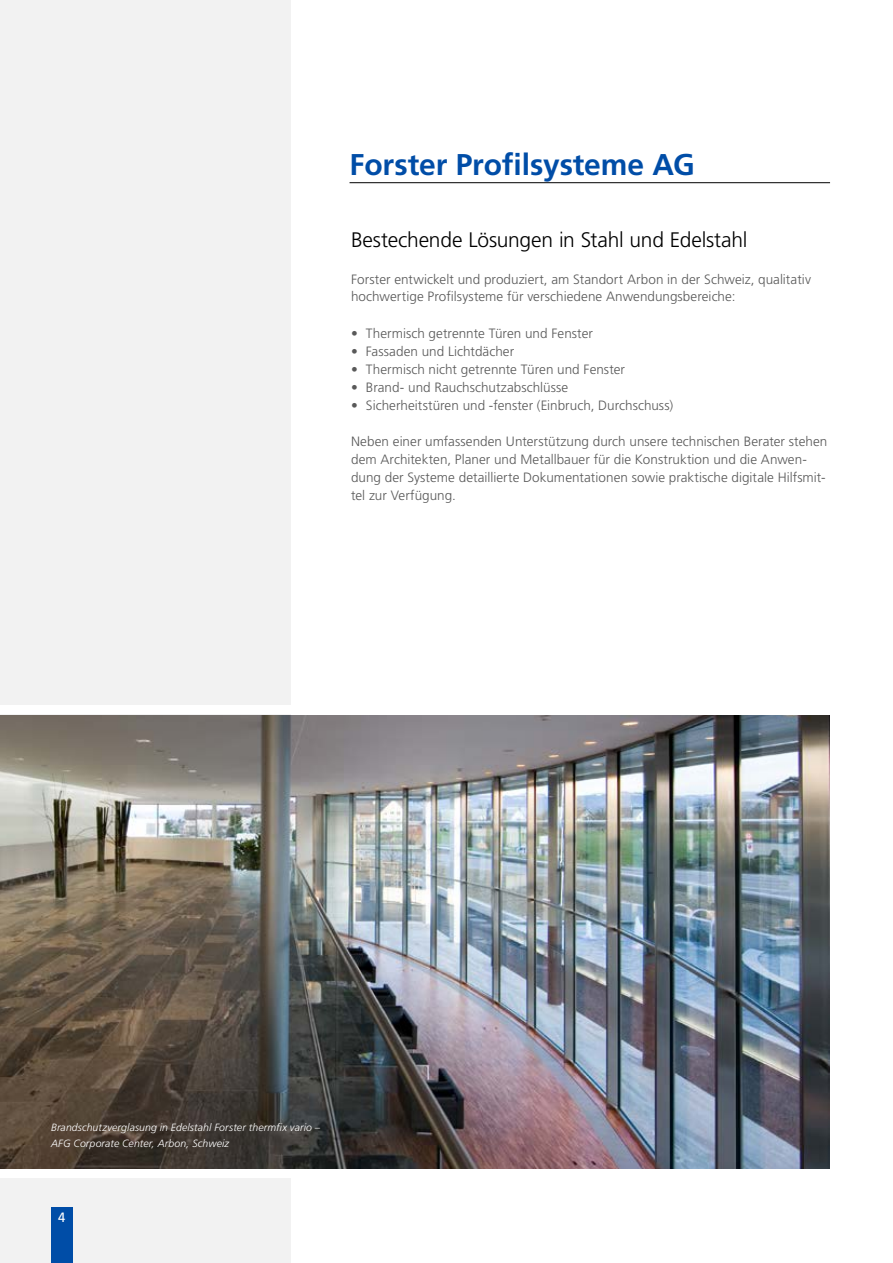
<style>
.page{position:relative;width:893px;height:1263px;background:#fff}
.page>*{position:absolute;margin:0;border:0;box-sizing:border-box;transform-origin:0 0}
.t1{font:700 30px "Frutiger";letter-spacing:-.005em;color:#004da7}
.t2{font:300 21px "Frutiger";letter-spacing:-.01em;color:#000}
.t3{font:300 13.5px/18px "Frutiger LT Std";color:#595959}
.t4{font:13.5px "Frutiger";color:#fff;scale:.95 1}
.t5{font:italic 300 10.5px/16.5px "Frutiger";letter-spacing:.01em;color:#fff}
</style>
<div class="page">
<div style="left:0;top:0;width:291px;height:1263px;background:#f2f2f2"></div>
<div style="left:51px;top:1208px;width:21px;height:55px;background:#004da7"></div>
<img style="left:0;top:715px;width:829px;height:454px">
<div style="left:0;top:705px;width:313px;height:9px;background:#fff"></div>
<div style="left:0;top:1169px;width:838px;height:9px;background:#fff"></div>
<hr style="left:350px;top:182px;width:480px;height:1px;background:#000">
<h1 class="t1" style="left:350px;top:147px;width:347px">Forster Profilsysteme AG</h1>
<h2 class="t2" style="left:351px;top:228px;width:398px">Bestechende Lösungen in Stahl und Edelstahl</h2>
<p class="t3" style="left:351px;top:270px;width:461px">Forster entwickelt und produziert, am Standort Arbon in der Schweiz, qualitativ hochwertige Profilsysteme für verschiedene Anwendungsbereiche:</p>
<p class="t3" style="left:351px;top:324px;width:243px">• Thermisch getrennte Türen und Fenster</p>
<p class="t3" style="left:351px;top:342px;width:165px">• Fassaden und Lichtdächer</p>
<p class="t3" style="left:351px;top:360px;width:276px">• Thermisch nicht getrennte Türen und Fenster</p>
<p class="t3" style="left:351px;top:378px;width:219px">• Brand- und Rauchschutzabschlüsse</p>
<p class="t3" style="left:351px;top:396px;width:324px">• Sicherheitstüren und -fenster (Einbruch, Durchschuss)</p>
<p class="t3" style="left:351px;top:432px;width:478px">Neben einer umfassenden Unterstützung durch unsere technischen Berater stehen dem Architekten, Planer und Metallbauer für die Konstruktion und die Anwen&shy;dung der Systeme detaillierte Dokumentationen sowie praktische digitale Hilfsmit&shy;tel zur Verfügung.</p>
<p class="t5" style="left:51px;top:1119px;width:271px">Brandschutzverglasung in Edelstahl Forster thermfix vario –<br>AFG Corporate Center, Arbon, Schweiz</p>
<p class="t4" style="left:58px;top:1210px;width:9px">4</p>
</div>
